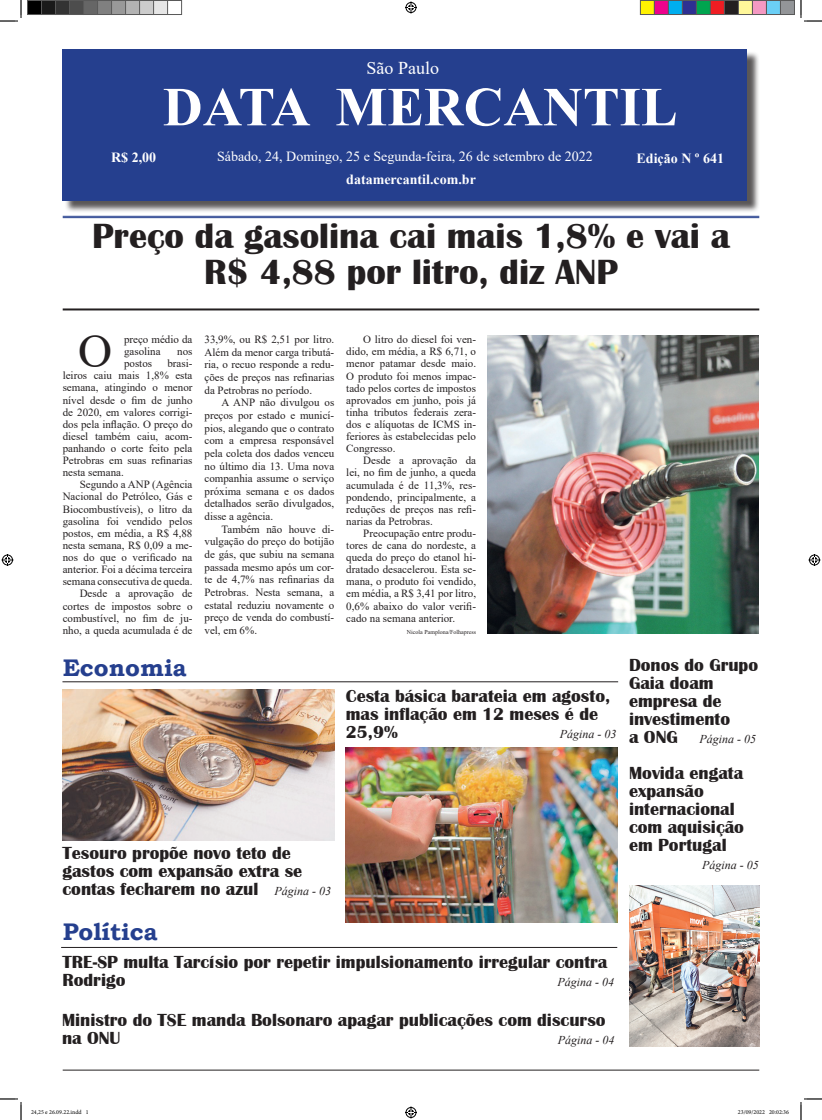
<style>
.page{position:relative;width:822px;height:1120px;background:#fff}
.page>*{position:absolute;margin:0;border:0;box-sizing:border-box;transform-origin:0 0}
.t1{font:700 55px "Times New Roman";color:#fff}
.t2{font:47.2px "Times New Roman";color:#231f20}
.t3{font:700 36px/36px "Britannic";color:#231f20;text-align:center}
.t4{font:700 24px "Bookman Old Style";color:#253f8e}
.t5{font:700 18px/18px "Britannic";color:#231f20}
.t6{font:18px "Times New Roman";color:#fff}
.t7{font:14px "Times New Roman";color:#fff}
.t8{font:700 14px "Times New Roman";color:#fff}
.t9{font:italic 12px "Times New Roman";color:#231f20}
.t10{font:11px/12.1px "Times New Roman";color:#231f20;text-align:justify}
.t11{font:6px "Minion Pro";color:#000}
.t12{font:6px "Times New Roman";color:#231f20}
.s1{font-family:"Times New Roman";font-weight:400;font-style:italic;font-size:12px}
.s2{font-family:"Britannic";font-weight:700;font-style:normal;font-size:18px}
</style>
<div class="page">
<div style="left:64px;top:51px;width:695px;height:162px;background:#231f20;opacity:.75"></div>
<div style="left:63px;top:49px;width:684px;height:152px;background:#253f8e"></div>
<hr style="left:63px;top:216px;width:696px;height:1px;background:#253f8e">
<hr style="left:63px;top:217px;width:696px;height:1px;background:#253f8e">
<hr style="left:63px;top:1069px;width:696px;height:1px;background:#231f20">
<hr style="left:63px;top:308px;width:696px;height:2px;background:#231f20">
<hr style="left:62px;top:681px;width:556px;height:1px;background:#231f20">
<hr style="left:61px;top:946px;width:556px;height:1px;background:#231f20">
<img style="left:487px;top:335px;width:271px;height:298px">
<img style="left:62px;top:689px;width:272px;height:151px">
<img style="left:346px;top:747px;width:271px;height:175px">
<img style="left:629px;top:885px;width:130px;height:161px">
<svg style="left:0;top:0;width:22px;height:22px"></svg>
<svg style="left:0;top:1098px;width:22px;height:21px"></svg>
<svg style="left:800px;top:0;width:22px;height:22px"></svg>
<svg style="left:800px;top:1098px;width:22px;height:21px"></svg>
<svg style="left:405px;top:2px;width:12px;height:12px"></svg>
<svg style="left:405px;top:1106px;width:12px;height:12px"></svg>
<svg style="left:2px;top:554px;width:12px;height:12px"></svg>
<svg style="left:808px;top:554px;width:12px;height:12px"></svg>
<div style="left:28px;top:1px;width:14px;height:14px;background:#000"></div>
<div style="left:27px;top:0;width:15px;height:15px;border:1px solid #595959"></div>
<div style="left:42px;top:1px;width:14px;height:14px;background:#1a1a1a"></div>
<div style="left:41px;top:0;width:15px;height:15px;border:1px solid #595959"></div>
<div style="left:56px;top:1px;width:14px;height:14px;background:#333"></div>
<div style="left:55px;top:0;width:15px;height:15px;border:1px solid #595959"></div>
<div style="left:70px;top:1px;width:14px;height:14px;background:#4d4d4d"></div>
<div style="left:69px;top:0;width:15px;height:15px;border:1px solid #595959"></div>
<div style="left:84px;top:1px;width:14px;height:14px;background:#666"></div>
<div style="left:83px;top:0;width:15px;height:15px;border:1px solid #595959"></div>
<div style="left:98px;top:1px;width:14px;height:14px;background:#808080"></div>
<div style="left:97px;top:0;width:15px;height:15px;border:1px solid #595959"></div>
<div style="left:112px;top:1px;width:14px;height:14px;background:#999"></div>
<div style="left:111px;top:0;width:15px;height:15px;border:1px solid #595959"></div>
<div style="left:126px;top:1px;width:14px;height:14px;background:#b3b3b3"></div>
<div style="left:125px;top:0;width:15px;height:15px;border:1px solid #595959"></div>
<div style="left:140px;top:1px;width:14px;height:14px;background:#ccc"></div>
<div style="left:139px;top:0;width:15px;height:15px;border:1px solid #595959"></div>
<div style="left:154px;top:1px;width:14px;height:14px;background:#e6e6e6"></div>
<div style="left:153px;top:0;width:15px;height:15px;border:1px solid #595959"></div>
<div style="left:167px;top:0;width:15px;height:15px;border:1px solid #595959"></div>
<div style="left:640px;top:1px;width:14px;height:14px;background:#fff101"></div>
<div style="left:640px;top:0;width:15px;height:15px;border:1px solid #595959"></div>
<div style="left:654px;top:1px;width:14px;height:14px;background:#ed028c"></div>
<div style="left:654px;top:0;width:15px;height:15px;border:1px solid #595959"></div>
<div style="left:668px;top:1px;width:14px;height:14px;background:#00aeef"></div>
<div style="left:668px;top:0;width:15px;height:15px;border:1px solid #595959"></div>
<div style="left:682px;top:1px;width:14px;height:14px;background:#2e3092"></div>
<div style="left:682px;top:0;width:15px;height:15px;border:1px solid #595959"></div>
<div style="left:696px;top:1px;width:14px;height:14px;background:#00a54f"></div>
<div style="left:696px;top:0;width:15px;height:15px;border:1px solid #595959"></div>
<div style="left:710px;top:1px;width:14px;height:14px;background:#ee1d23"></div>
<div style="left:710px;top:0;width:15px;height:15px;border:1px solid #595959"></div>
<div style="left:724px;top:1px;width:14px;height:14px;background:#231f20"></div>
<div style="left:724px;top:0;width:15px;height:15px;border:1px solid #595959"></div>
<div style="left:738px;top:1px;width:14px;height:14px;background:#fff79a"></div>
<div style="left:738px;top:0;width:15px;height:15px;border:1px solid #595959"></div>
<div style="left:752px;top:1px;width:14px;height:14px;background:#f499c2"></div>
<div style="left:752px;top:0;width:15px;height:15px;border:1px solid #595959"></div>
<div style="left:766px;top:1px;width:14px;height:14px;background:#6bcff6"></div>
<div style="left:766px;top:0;width:15px;height:15px;border:1px solid #595959"></div>
<div style="left:780px;top:1px;width:14px;height:14px;background:#939598"></div>
<div style="left:780px;top:0;width:15px;height:15px;border:1px solid #595959"></div>
<h3 class="t6" style="left:366px;top:56px;width:74px">São Paulo</h3>
<h1 class="t1" style="left:163px;top:67px;width:516px">DATA MERCANTIL</h1>
<p class="t8" style="left:111px;top:147px;width:47px">R$ 2,00</p>
<p class="t7" style="left:217px;top:146px;width:377px">Sábado, 24, Domingo, 25 e Segunda-feira, 26 de setembro de 2022</p>
<p class="t8" style="left:636px;top:148px;width:89px">Edição N º 641</p>
<p class="t8" style="left:346px;top:169px;width:131px">datamercantil.com.br</p>
<h3 class="t3" style="left:92px;top:218px;width:639px">Preço da gasolina cai mais 1,8% e vai a<br>R$ 4,88 por litro, diz ANP</h3>
<h2 class="t2" style="left:78px;top:318px;width:36px">O</h2>
<p class="t10" style="left:124px;top:333px;width:70px">preço médio da gasolina</p>
<p class="t10" style="left:177px;top:345px;width:17px">nos</p>
<p class="t10" style="left:63px;top:357px;width:131px;text-indent:105px">brasi&shy;leiros caiu mais 1,8% esta semana, atingindo o menor nível desde o fim de junho de 2020, em valores corrigi&shy;dos pela inflação. O preço do diesel também caiu, acom&shy;panhando o corte feito pela Petrobras em suas refinarias nesta semana.</p>
<p class="t10" style="left:63px;top:478px;width:131px;text-align:right">Segundo a ANP (Agência<br>Nacional do Petróleo, Gás e<br>Biocombustíveis), o litro da gasolina foi vendido pelos postos, em média, a R$ 4,88 nesta semana, R$ 0,09 a me&shy;nos do que o verificado na anterior. Foi a décima terceira semana consecutiva de queda.<br>Desde a aprovação de cortes de impostos sobre o combustível, no fim de ju&shy;nho, a queda acumulada é de</p>
<p class="t10" style="left:124px;top:357px;width:30px">postos</p>
<h3 class="t4" style="left:63px;top:650px;width:125px">Economia</h3>
<p class="t10" style="left:204px;top:333px;width:131px;line-height:12.6px">33,9%, ou R$ 2,51 por litro.<br>Além da menor carga tributá&shy;ria, o recuo responde a redu&shy;ções de preços nas refinarias da Petrobras no período.</p>
<p class="t10" style="left:204px;top:396px;width:131px;line-height:12.6px;text-indent:17px">A ANP não divulgou os preços por estado e municí&shy;pios, alegando que o contrato com a empresa responsável pela coleta dos dados venceu no último dia 13. Uma nova companhia assume o serviço próxima semana e os dados detalhados serão divulgados, disse a agência.</p>
<p class="t10" style="left:204px;top:522px;width:131px;line-height:12.6px;text-indent:17px">Também não houve di&shy;vulgação do preço do botijão de gás, que subiu na semana passada mesmo após um cor&shy;te de 4,7% nas refinarias da Petrobras. Nesta semana, a estatal reduziu novamente o preço de venda do combustí&shy;vel, em 6%.</p>
<p class="t10" style="left:346px;top:333px;width:131px;text-indent:17px">O litro do diesel foi ven&shy;dido, em média, a R$ 6,71, o menor patamar desde maio.<br>O produto foi menos impac&shy;tado pelos cortes de impostos aprovados em junho, pois já tinha tributos federais zera&shy;dos e alíquotas de ICMS in&shy;feriores às estabelecidas pelo Congresso.</p>
<p class="t10" style="left:346px;top:454px;width:131px;text-indent:17px">Desde a aprovação da lei, no fim de junho, a queda acumulada é de 11,3%, res&shy;pondendo, principalmente, a reduções de preços nas refi&shy;narias da Petrobras.</p>
<p class="t10" style="left:346px;top:526px;width:131px;text-indent:17px">Preocupação entre produ&shy;tores de cana do nordeste, a queda do preço do etanol hi&shy;dratado desacelerou. Esta se&shy;mana, o produto foi vendido, em média, a R$ 3,41 por litro, 0,6% abaixo do valor verifi&shy;cado na semana anterior.</p>
<p class="t12" style="left:407px;top:627px;width:71px">Nicola Pamplona/Folhapress</p>
<h3 class="t5" style="left:346px;top:686px;width:266px">Cesta básica barateia em agosto, mas inflação em 12 meses é de<br>25,9%</h3>
<p class="t9" style="left:559px;top:725px;width:58px">Página - 03</p>
<h3 class="t5" style="left:62px;top:844px;width:270px">Tesouro propõe novo teto de gastos com expansão extra se contas fecharem no azul <span class="s1">Página - 03</span></h3>
<h3 class="t4" style="left:63px;top:914px;width:97px">Política</h3>
<h3 class="t5" style="left:62px;top:952px;width:546px">TRE-SP multa Tarcísio por repetir impulsionamento irregular contra<br>Rodrigo</h3>
<p class="t9" style="left:557px;top:973px;width:58px">Página - 04</p>
<h3 class="t5" style="left:62px;top:1011px;width:545px">Ministro do TSE manda Bolsonaro apagar publicações com discurso na ONU</h3>
<p class="t9" style="left:558px;top:1031px;width:58px">Página - 04</p>
<h3 class="t5" style="left:629px;top:656px;width:131px">Donos do Grupo<br>Gaia doam empresa de investimento</h3>
<p class="t9" style="left:629px;top:730px;width:128px"><span class="s2">a ONG</span> Página - 05</p>
<h3 class="t5" style="left:629px;top:764px;width:116px">Movida engata expansão internacional com aquisição em Portugal</h3>
<p class="t9" style="left:702px;top:856px;width:58px">Página - 05</p>
<p class="t11" style="left:31px;top:1107px;width:59px">24,25 e 26.09.22.indd 1</p>
<p class="t11" style="left:738px;top:1107px;width:53px">23/09/2022 20:02:36</p>
</div>
